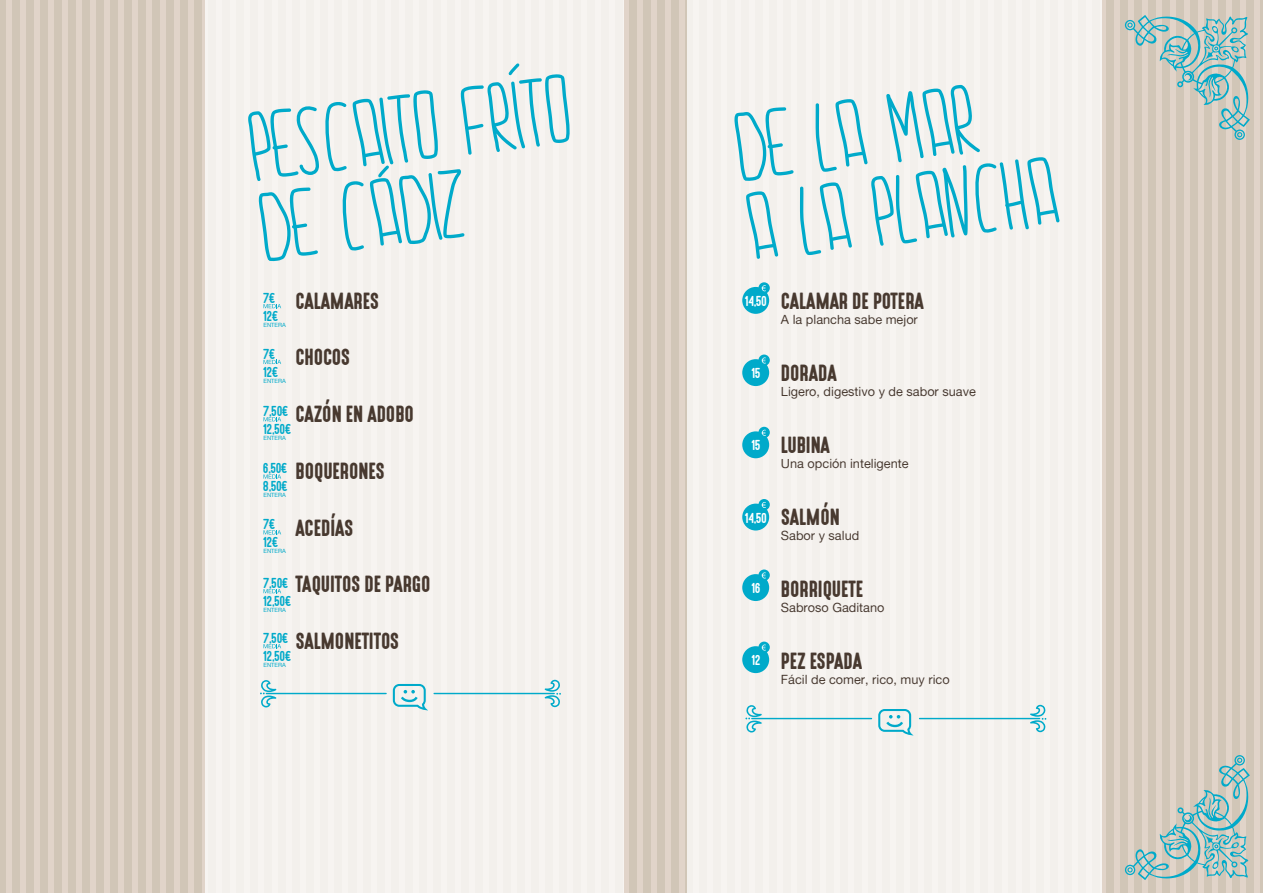
<style>
.page{position:relative;width:1263px;height:893px;background:#d1c6b7}
.page>*{position:absolute;margin:0;border:0;box-sizing:border-box;transform-origin:0 0}
.t1{font:83.25px/80.7px "PW2015";color:#00aaca}
.t2{font:21px "High Voltage";color:#48392f}
.t3{font:800 15px/18px "Ostrich Sans";color:#00aaca}
.t4{font:800 15px "Ostrich Sans";color:#fff}
.t5{font:12.75px "Alte Haas Grotesk";color:#48392f}
.t6{font:5.85px "Helvetica Neue";color:#00aaca}
</style>
<div class="page">
<div style="left:6px;top:0;width:6px;height:893px;background:#e1d4c9"></div>
<div style="left:20px;top:0;width:6px;height:893px;background:#e1d4c9"></div>
<div style="left:34px;top:0;width:6px;height:893px;background:#e1d4c9"></div>
<div style="left:48px;top:0;width:6px;height:893px;background:#e1d4c9"></div>
<div style="left:62px;top:0;width:6px;height:893px;background:#e1d4c9"></div>
<div style="left:76px;top:0;width:6px;height:893px;background:#e1d4c9"></div>
<div style="left:90px;top:0;width:6px;height:893px;background:#e1d4c9"></div>
<div style="left:104px;top:0;width:6px;height:893px;background:#e1d4c9"></div>
<div style="left:118px;top:0;width:6px;height:893px;background:#e1d4c9"></div>
<div style="left:132px;top:0;width:6px;height:893px;background:#e1d4c9"></div>
<div style="left:146px;top:0;width:6px;height:893px;background:#e1d4c9"></div>
<div style="left:160px;top:0;width:6px;height:893px;background:#e1d4c9"></div>
<div style="left:174px;top:0;width:6px;height:893px;background:#e1d4c9"></div>
<div style="left:188px;top:0;width:6px;height:893px;background:#e1d4c9"></div>
<svg style="left:202px;top:0;width:4px;height:893px;background:#e6dcd3"></svg>
<div style="left:623px;top:0;width:6px;height:893px;background:#e1d4c9"></div>
<div style="left:637px;top:0;width:6px;height:893px;background:#e1d4c9"></div>
<div style="left:651px;top:0;width:6px;height:893px;background:#e1d4c9"></div>
<div style="left:665px;top:0;width:6px;height:893px;background:#e1d4c9"></div>
<div style="left:679px;top:0;width:6px;height:893px;background:#e1d4c9"></div>
<div style="left:1100px;top:0;width:6px;height:893px;background:#e1d4c9"></div>
<div style="left:1114px;top:0;width:6px;height:893px;background:#e1d4c9"></div>
<div style="left:1128px;top:0;width:6px;height:893px;background:#e1d4c9"></div>
<div style="left:1142px;top:0;width:6px;height:893px;background:#e1d4c9"></div>
<div style="left:1156px;top:0;width:6px;height:893px;background:#e1d4c9"></div>
<div style="left:1170px;top:0;width:6px;height:893px;background:#e1d4c9"></div>
<div style="left:1184px;top:0;width:6px;height:893px;background:#e1d4c9"></div>
<div style="left:1198px;top:0;width:6px;height:893px;background:#e1d4c9"></div>
<div style="left:1212px;top:0;width:6px;height:893px;background:#e1d4c9"></div>
<div style="left:1226px;top:0;width:6px;height:893px;background:#e1d4c9"></div>
<div style="left:1240px;top:0;width:6px;height:893px;background:#e1d4c9"></div>
<div style="left:1254px;top:0;width:6px;height:893px;background:#e1d4c9"></div>
<div style="left:206px;top:0;width:418px;height:893px;background:#f3f0ec"></div>
<svg style="left:260px;top:680px;width:16px;height:27px"></svg>
<svg style="left:545px;top:680px;width:16px;height:27px"></svg>
<hr style="left:433px;top:693px;width:122px;height:1px;background:#00aaca">
<hr style="left:266px;top:693px;width:121px;height:1px;background:#00aaca">
<svg style="left:393px;top:684px;width:35px;height:26px"></svg>
<svg style="left:264px;top:304px;width:17px;height:4px"></svg>
<svg style="left:264px;top:360px;width:17px;height:4px"></svg>
<svg style="left:264px;top:417px;width:17px;height:4px"></svg>
<svg style="left:264px;top:474px;width:17px;height:5px"></svg>
<svg style="left:264px;top:530px;width:17px;height:4px"></svg>
<svg style="left:264px;top:589px;width:17px;height:4px"></svg>
<svg style="left:264px;top:644px;width:17px;height:4px"></svg>
<svg style="left:508px;top:63px;width:12px;height:13px"></svg>
<svg style="left:378px;top:165px;width:11px;height:13px"></svg>
<div style="left:687px;top:0;width:415px;height:893px;background:#f3f0ec"></div>
<svg style="left:745px;top:705px;width:17px;height:27px"></svg>
<svg style="left:1030px;top:705px;width:16px;height:27px"></svg>
<hr style="left:919px;top:718px;width:121px;height:1px;background:#00aaca">
<hr style="left:751px;top:718px;width:121px;height:1px;background:#00aaca">
<svg style="left:878px;top:709px;width:35px;height:26px"></svg>
<div style="left:742px;top:646px;width:27px;height:27px;background:#00aaca;border-radius:50%"></div>
<div style="left:758px;top:642px;width:12px;height:11px;background:#00aaca;border-radius:50%"></div>
<svg style="left:761px;top:644px;width:5px;height:7px"></svg>
<div style="left:742px;top:287px;width:27px;height:27px;background:#00aaca;border-radius:50%"></div>
<svg style="left:758px;top:282px;width:12px;height:12px"></svg>
<svg style="left:761px;top:285px;width:5px;height:6px"></svg>
<div style="left:742px;top:359px;width:27px;height:27px;background:#00aaca;border-radius:50%"></div>
<div style="left:758px;top:355px;width:12px;height:11px;background:#00aaca;border-radius:50%"></div>
<svg style="left:761px;top:357px;width:5px;height:7px"></svg>
<div style="left:742px;top:431px;width:27px;height:27px;background:#00aaca;border-radius:50%"></div>
<div style="left:758px;top:427px;width:12px;height:11px;background:#00aaca;border-radius:50%"></div>
<svg style="left:761px;top:430px;width:5px;height:6px"></svg>
<div style="left:742px;top:504px;width:27px;height:26px;background:#00aaca;border-radius:50%"></div>
<div style="left:758px;top:499px;width:12px;height:11px;background:#00aaca;border-radius:50%"></div>
<svg style="left:761px;top:502px;width:5px;height:6px"></svg>
<div style="left:742px;top:574px;width:27px;height:27px;background:#00aaca;border-radius:50%"></div>
<svg style="left:758px;top:569px;width:12px;height:12px"></svg>
<svg style="left:761px;top:572px;width:5px;height:6px"></svg>
<svg style="left:1125px;top:15px;width:125px;height:125px"></svg>
<svg style="left:1125px;top:755px;width:125px;height:125px"></svg>
<h1 class="t1" style="left:249px;top:124px;width:325px;rotate:-7deg">PESCAITO FRITO<br>DE CADIZ</h1>
<p class="t3" style="left:264px;top:289px;width:16px">7€<br>12€</p>
<p class="t6" style="left:264px;top:321px;width:24px">ENTERA</p>
<p class="t3" style="left:264px;top:345px;width:16px">7€<br>12€</p>
<p class="t6" style="left:264px;top:377px;width:24px">ENTERA</p>
<p class="t3" style="left:264px;top:402px;width:29px">7,50€<br>12,50€</p>
<p class="t6" style="left:264px;top:434px;width:24px">ENTERA</p>
<p class="t3" style="left:264px;top:459px;width:26px">6,50€<br>8,50€</p>
<p class="t6" style="left:264px;top:492px;width:24px">ENTERA</p>
<p class="t3" style="left:264px;top:515px;width:16px">7€<br>12€</p>
<p class="t6" style="left:264px;top:547px;width:24px">ENTERA</p>
<p class="t3" style="left:264px;top:574px;width:29px">7,50€<br>12,50€</p>
<p class="t6" style="left:264px;top:606px;width:24px">ENTERA</p>
<p class="t3" style="left:264px;top:629px;width:29px">7,50€<br>12,50€</p>
<p class="t6" style="left:264px;top:661px;width:24px">ENTERA</p>
<p class="t2" style="left:295px;top:289px;width:85px">CALAMARES</p>
<p class="t2" style="left:295px;top:346px;width:56px">CHOCOS</p>
<p class="t2" style="left:295px;top:403px;width:120px">CAZÓN EN ADOBO</p>
<p class="t2" style="left:295px;top:459px;width:91px">BOQUERONES</p>
<p class="t2" style="left:295px;top:516px;width:59px">ACEDÍAS</p>
<p class="t2" style="left:295px;top:573px;width:137px">TAQUITOS DE PARGO</p>
<p class="t2" style="left:295px;top:629px;width:105px">SALMONETITOS</p>
<h1 class="t1" style="left:734px;top:124px;width:318px;rotate:-7deg">DE LA MAR<br>A LA PLANCHA</h1>
<p class="t4" style="left:745px;top:293px;width:24px">14,50</p>
<p class="t4" style="left:752px;top:365px;width:11px">15</p>
<p class="t4" style="left:752px;top:437px;width:11px">15</p>
<p class="t4" style="left:745px;top:510px;width:24px">14,50</p>
<p class="t4" style="left:752px;top:580px;width:11px">16</p>
<p class="t2" style="left:781px;top:289px;width:145px">CALAMAR DE POTERA</p>
<p class="t5" style="left:781px;top:312px;width:138px">A la plancha sabe mejor</p>
<p class="t2" style="left:781px;top:361px;width:57px">DORADA</p>
<p class="t5" style="left:781px;top:384px;width:197px">Ligero, digestivo y de sabor suave</p>
<p class="t2" style="left:781px;top:433px;width:51px">LUBINA</p>
<p class="t5" style="left:781px;top:456px;width:129px">Una opción inteligente</p>
<p class="t2" style="left:781px;top:505px;width:60px">SALMÓN</p>
<p class="t5" style="left:781px;top:528px;width:80px">Sabor y salud</p>
<p class="t2" style="left:781px;top:577px;width:84px">BORRIQUETE</p>
<p class="t5" style="left:781px;top:600px;width:105px">Sabroso Gaditano</p>
<p class="t4" style="left:752px;top:652px;width:11px">12</p>
<p class="t2" style="left:781px;top:649px;width:83px">PEZ ESPADA</p>
<p class="t5" style="left:781px;top:672px;width:170px">Fácil de comer, rico, muy rico</p>
</div>
